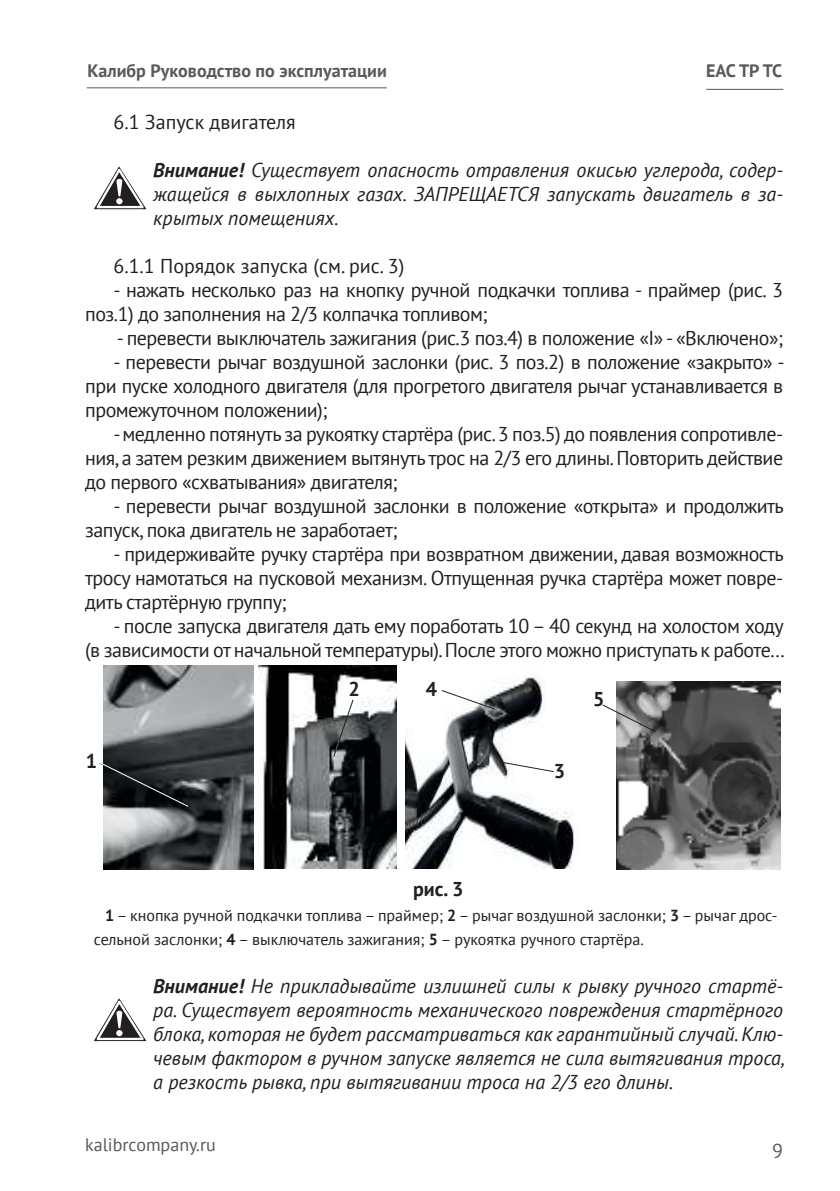
<style>
.page{position:relative;width:840px;height:1191px;background:#fff}
.page>*{position:absolute;margin:0;border:0;box-sizing:border-box;transform-origin:0 0}
.t1{font:20px/24px "PT Sans";letter-spacing:-.025em;color:#231f20;text-align:justify}
.t2{font:italic 20px/24px "PT Sans";color:#231f20;text-align:justify}
.t3{font:20px "PT Sans";color:#231f20}
.t4{font:700 20px "PT Sans";color:#231f20}
.t5{font:20px "PT Sans";color:#58595b}
.t6{font:700 18px "PT Sans";color:#58595b}
.t7{font:18px "PT Sans";color:#58595b}
.t8{font:16px/24px "PT Sans";color:#231f20}
.s1{font-weight:700}
</style>
<div class="page">
<hr style="left:87px;top:87px;width:299px;height:1px;background:#58595b">
<hr style="left:706px;top:89px;width:76px;height:1px;background:#58595b">
<svg style="left:94px;top:166px;width:52px;height:43px"></svg>
<img style="left:104px;top:665px;width:149px;height:204px">
<img style="left:405px;top:677px;width:169px;height:191px">
<img style="left:616px;top:681px;width:164px;height:188px">
<svg style="left:99px;top:761px;width:90px;height:46px;background:#282b2e"></svg>
<img style="left:259px;top:666px;width:137px;height:202px">
<svg style="left:332px;top:698px;width:22px;height:60px"></svg>
<svg style="left:499px;top:761px;width:55px;height:12px"></svg>
<svg style="left:440px;top:689px;width:55px;height:21px"></svg>
<svg style="left:602px;top:703px;width:54px;height:30px"></svg>
<svg style="left:94px;top:998px;width:52px;height:43px"></svg>
<p class="t6" style="left:87px;top:59px;width:301px">Калибр Руководство по эксплуатации</p>
<p class="t6" style="left:705px;top:59px;width:78px">EAC ТР ТС</p>
<p class="t3" style="left:113px;top:109px;width:183px">6.1 Запуск двигателя</p>
<p class="t2" style="left:153px;top:157px;width:631px"><span class="s1">Внимание!</span> Существует опасность отравления окисью углерода, содер&shy;жащейся в выхлопных газах. ЗАПРЕЩАЕТСЯ запускать двигатель в за&shy;крытых помещениях.</p>
<p class="t3" style="left:113px;top:253px;width:292px">6.1.1 Порядок запуска (см. рис. 3)</p>
<p class="t1" style="left:85px;top:277px;width:699px;text-indent:28px">- нажать несколько раз на кнопку ручной подкачки топлива - праймер (рис. 3 поз.1) до заполнения на 2/3 колпачка топливом;</p>
<p class="t1" style="left:117px;top:325px;width:667px">- перевести выключатель зажигания (рис.3 поз.4) в положение «I» - «Включено»;</p>
<p class="t1" style="left:85px;top:349px;width:700px;text-indent:28px">- перевести рычаг воздушной заслонки (рис. 3 поз.2) в положение «закрыто» - при пуске холодного двигателя (для прогретого двигателя рычаг устанавливается в промежуточном положении);</p>
<p class="t1" style="left:85px;top:421px;width:699px;text-indent:28px">- медленно потянуть за рукоятку стартёра (рис. 3 поз.5) до появления сопротивле&shy;ния, а затем резким движением вытянуть трос на 2/3 его длины. Повторить действие до первого «схватывания» двигателя;</p>
<p class="t1" style="left:85px;top:493px;width:700px;text-indent:28px">- перевести рычаг воздушной заслонки в положение «открыта» и продолжить запуск, пока двигатель не заработает;</p>
<p class="t1" style="left:85px;top:541px;width:700px;text-indent:28px">- придерживайте ручку стартёра при возвратном движении, давая возможность тросу намотаться на пусковой механизм. Отпущенная ручка стартёра может повре&shy;дить стартёрную группу;</p>
<p class="t1" style="left:85px;top:613px;width:700px;text-align:right">- после запуска двигателя дать ему поработать 10 – 40 секунд на холостом ходу<br>(в зависимости от начальной температуры). После этого можно приступать к работе...</p>
<p class="t4" style="left:86px;top:749px;width:13px">1</p>
<p class="t4" style="left:348px;top:677px;width:13px">2</p>
<p class="t4" style="left:425px;top:677px;width:13px">4</p>
<p class="t4" style="left:413px;top:875px;width:52px">рис. 3</p>
<p class="t4" style="left:553px;top:759px;width:13px">3</p>
<p class="t4" style="left:592px;top:687px;width:13px">5</p>
<p class="t8" style="left:94px;top:903px;width:684px;text-indent:11px"><span class="s1">1</span> – кнопка ручной подкачки топлива – праймер; <span class="s1">2</span> – рычаг воздушной заслонки; <span class="s1">3</span> – рычаг дрос&shy;сельной заслонки; <span class="s1">4</span> – выключатель зажигания; <span class="s1">5</span> – рукоятка ручного стартёра.</p>
<p class="t2" style="left:153px;top:973px;width:632px"><span class="s1">Внимание!</span> Не прикладывайте излишней силы к рывку ручного стартё&shy;ра. Существует вероятность механического повреждения стартёрного блока, которая не будет рассматриваться как гарантийный случай. Клю&shy;чевым фактором в ручном запуске является не сила вытягивания троса, а резкость рывка, при вытягивании троса на 2/3 его длины.</p>
<p class="t7" style="left:85px;top:1138px;width:132px">kalibrcompany.ru</p>
<p class="t5" style="left:771px;top:1138px;width:12px">9</p>
</div>
